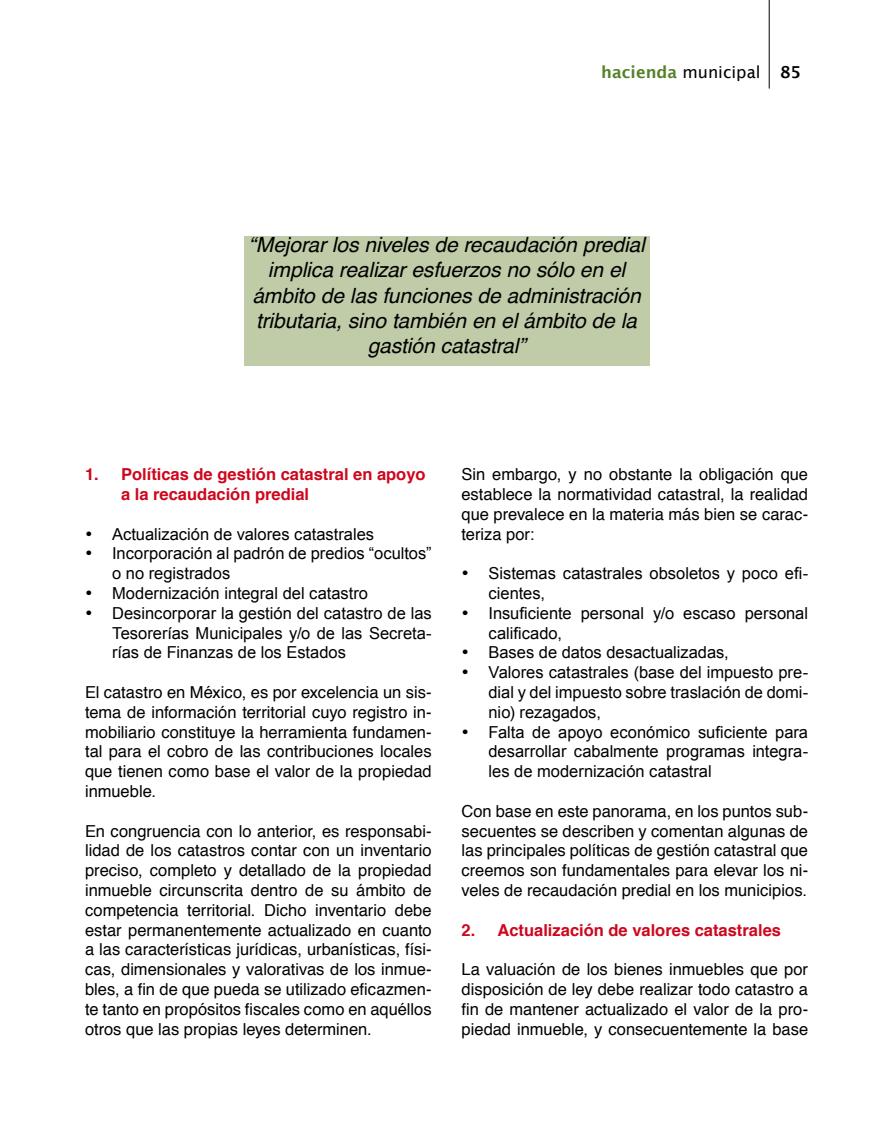
<style>
.page{position:relative;width:872px;height:1127px;background:#fff}
.page>*{position:absolute;margin:0;border:0;box-sizing:border-box;transform-origin:0 0}
.t1{font:italic 21px/25.2px "Helvetica";letter-spacing:-.005em;color:#000;text-align:center}
.t2{font:16.5px/19.8px "Helvetica";color:#000;text-align:justify}
.t3{font:16.5px/19.8px "Arial";color:#000}
.t4{font:700 16.5px/19.8px "Helvetica";color:#cd071e}
.t5{font:16.5px "Lucida Sans";color:#000}
.s1{font-weight:600;color:#558128}
.s2{font-weight:600}
</style>
<div class="page">
<div style="left:244px;top:236px;width:405px;height:130px;background:#c0cba8"></div>
<hr style="left:769px;top:0;width:1px;height:89px;background:#000">
<p class="t5" style="left:601px;top:63px;width:201px"><span class="s1">hacienda</span> municipal <span class="s2">85</span></p>
<p class="t1" style="left:248px;top:233px;width:398px">“Mejorar los niveles de recaudación predial implica realizar esfuerzos no sólo en el ámbito de las funciones de administración tributaria, sino también en el ámbito de la gastión catastral”</p>
<p class="t4" style="left:121px;top:465px;width:306px;text-indent:-36px">1. Políticas de gestión catastral en apoyo a la recaudación predial</p>
<p class="t3" style="left:85px;top:524px;width:290px">• Actualización de valores catastrales</p>
<p class="t3" style="left:112px;top:544px;width:321px;text-indent:-27px">• Incorporación al padrón de predios “ocultos” o no registrados</p>
<p class="t3" style="left:85px;top:583px;width:284px">• Modernización integral del catastro</p>
<p class="t3" style="left:112px;top:603px;width:321px;text-align:justify;text-indent:-27px">• Desincorporar la gestión del catastro de las Tesorerías Municipales y/o de las Secreta&shy;rías de Finanzas de los Estados</p>
<p class="t2" style="left:85px;top:683px;width:348px">El catastro en México, es por excelencia un sis&shy;tema de información territorial cuyo registro in&shy;mobiliario constituye la herramienta fundamen&shy;tal para el cobro de las contribuciones locales que tienen como base el valor de la propiedad inmueble.</p>
<p class="t2" style="left:85px;top:821px;width:348px">En congruencia con lo anterior, es responsabi&shy;lidad de los catastros contar con un inventario preciso, completo y detallado de la propiedad inmueble circunscrita dentro de su ámbito de competencia territorial. Dicho inventario debe estar permanentemente actualizado en cuanto a las características jurídicas, urbanísticas, físi&shy;cas, dimensionales y valorativas de los inmue&shy;bles, a fin de que pueda se utilizado eficazmen&shy;te tanto en propósitos fiscales como en aquéllos otros que las propias leyes determinen.</p>
<p class="t2" style="left:461px;top:465px;width:348px">Sin embargo, y no obstante la obligación que establece la normatividad catastral, la realidad que prevalece en la materia más bien se carac&shy;teriza por:</p>
<p class="t3" style="left:488px;top:563px;width:321px;text-indent:-27px">• Sistemas catastrales obsoletos y poco efi&shy;cientes,</p>
<p class="t3" style="left:488px;top:603px;width:321px;text-indent:-27px">• Insuficiente personal y/o escaso personal calificado,</p>
<p class="t3" style="left:461px;top:643px;width:269px">• Bases de datos desactualizadas,</p>
<p class="t3" style="left:488px;top:662px;width:321px;text-align:justify;text-indent:-27px">• Valores catastrales (base del impuesto pre&shy;dial y del impuesto sobre traslación de domi&shy;nio) rezagados,</p>
<p class="t3" style="left:488px;top:722px;width:321px;text-align:justify;text-indent:-27px">• Falta de apoyo económico suficiente para desarrollar cabalmente programas integra&shy;les de modernización catastral</p>
<p class="t2" style="left:461px;top:802px;width:348px">Con base en este panorama, en los puntos sub&shy;secuentes se describen y comentan algunas de las principales políticas de gestión catastral que creemos son fundamentales para elevar los ni&shy;veles de recaudación predial en los municipios.</p>
<p class="t4" style="left:461px;top:920px;width:321px">2. Actualización de valores catastrales</p>
<p class="t2" style="left:461px;top:960px;width:348px">La valuación de los bienes inmuebles que por disposición de ley debe realizar todo catastro a fin de mantener actualizado el valor de la pro&shy;piedad inmueble, y consecuentemente la base</p>
</div>
